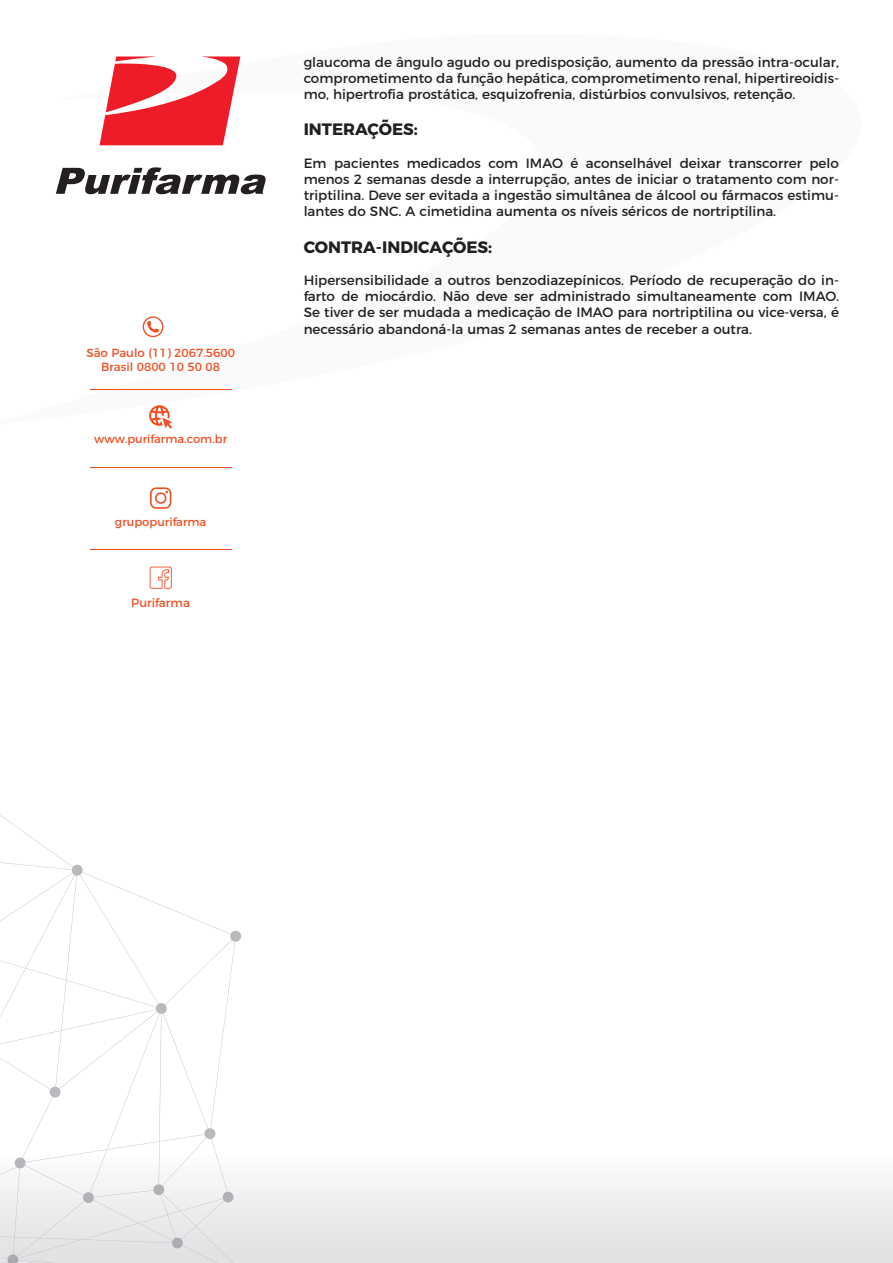
<style>
.page{position:relative;width:893px;height:1263px;background:#fff}
.page>*{position:absolute;margin:0;border:0;box-sizing:border-box;transform-origin:0 0}
.t1{font:700 16.5px "Montserrat";color:#231f20}
.t2{font:13.5px/16.2px "Montserrat";color:#231f20;text-align:justify}
.t3{font:12px "Montserrat";color:#ef4f23}
.t4{font:11.85px/14.4px "Montserrat";color:#ef4f23;text-align:center}
.t5{font:11.55px "Montserrat";color:#ef4f23}
</style>
<div class="page">
<img style="left:18px;top:1198px;width:144px;height:60px">
<div style="left:93px;top:1200px;width:69px;height:41px;background:#e9eaeb"></div>
<div style="left:25px;top:1168px;width:59px;height:27px;background:#f4f5f5"></div>
<img style="left:90px;top:1168px;width:16px;height:24px">
<img style="left:215px;top:1168px;width:13px;height:24px">
<img style="left:162px;top:1168px;width:32px;height:18px">
<img style="left:160px;top:1195px;width:2px;height:43px">
<img style="left:162px;top:1193px;width:71px;height:70px">
<img style="left:159px;top:1168px;width:1px;height:16px">
<img style="left:13px;top:1175px;width:7px;height:79px">
<img style="left:0;top:1168px;width:26px;height:7px">
<svg style="left:83px;top:1192px;width:11px;height:11px"></svg>
<svg style="left:223px;top:1191px;width:11px;height:11px"></svg>
<svg style="left:0;top:1254px;width:18px;height:9px"></svg>
<svg style="left:0;top:815px;width:241px;height:353px"></svg>
<svg style="left:153px;top:1184px;width:11px;height:11px"></svg>
<svg style="left:172px;top:1237px;width:11px;height:11px"></svg>
<svg style="left:150px;top:487px;width:21px;height:22px"></svg>
<svg style="left:150px;top:567px;width:22px;height:22px"></svg>
<hr style="left:90px;top:389px;width:141px;height:1px;background:#ef4f23">
<hr style="left:90px;top:467px;width:141px;height:1px;background:#ef4f23">
<hr style="left:90px;top:549px;width:141px;height:1px;background:#ef4f23">
<svg style="left:100px;top:56px;width:140px;height:89px"></svg>
<svg style="left:56px;top:167px;width:210px;height:27px"></svg>
<svg style="left:143px;top:316px;width:20px;height:21px"></svg>
<svg style="left:149px;top:405px;width:23px;height:24px"></svg>
<p class="t4" style="left:86px;top:344px;width:150px">São Paulo (11) 2067.5600<br>Brasil 0800 10 50 08</p>
<p class="t5" style="left:94px;top:430px;width:135px">www.purifarma.com.br</p>
<p class="t5" style="left:115px;top:513px;width:93px">grupopurifarma</p>
<p class="t3" style="left:131px;top:593px;width:60px">Purifarma</p>
<p class="t2" style="left:304px;top:53px;width:537px">glaucoma de ângulo agudo ou predisposição, aumento da pressão intra-ocular, comprometimento da função hepática, comprometimento renal, hipertireoidis&shy;mo, hipertrofia prostática, esquizofrenia, distúrbios convulsivos, retenção.</p>
<p class="t1" style="left:304px;top:116px;width:116px">INTERAÇÕES:</p>
<p class="t2" style="left:304px;top:154px;width:537px">Em pacientes medicados com IMAO é aconselhável deixar transcorrer pelo menos 2 semanas desde a interrupção, antes de iniciar o tratamento com nor&shy;triptilina. Deve ser evitada a ingestão simultânea de álcool ou fármacos estimu&shy;lantes do SNC. A cimetidina aumenta os níveis séricos de nortriptilina.</p>
<p class="t1" style="left:304px;top:233px;width:190px">CONTRA-INDICAÇÕES:</p>
<p class="t2" style="left:304px;top:271px;width:537px">Hipersensibilidade a outros benzodiazepínicos. Período de recuperação do in&shy;farto de miocárdio. Não deve ser administrado simultaneamente com IMAO.<br>Se tiver de ser mudada a medicação de IMAO para nortriptilina ou vice-versa, é necessário abandoná-la umas 2 semanas antes de receber a outra.</p>
</div>
